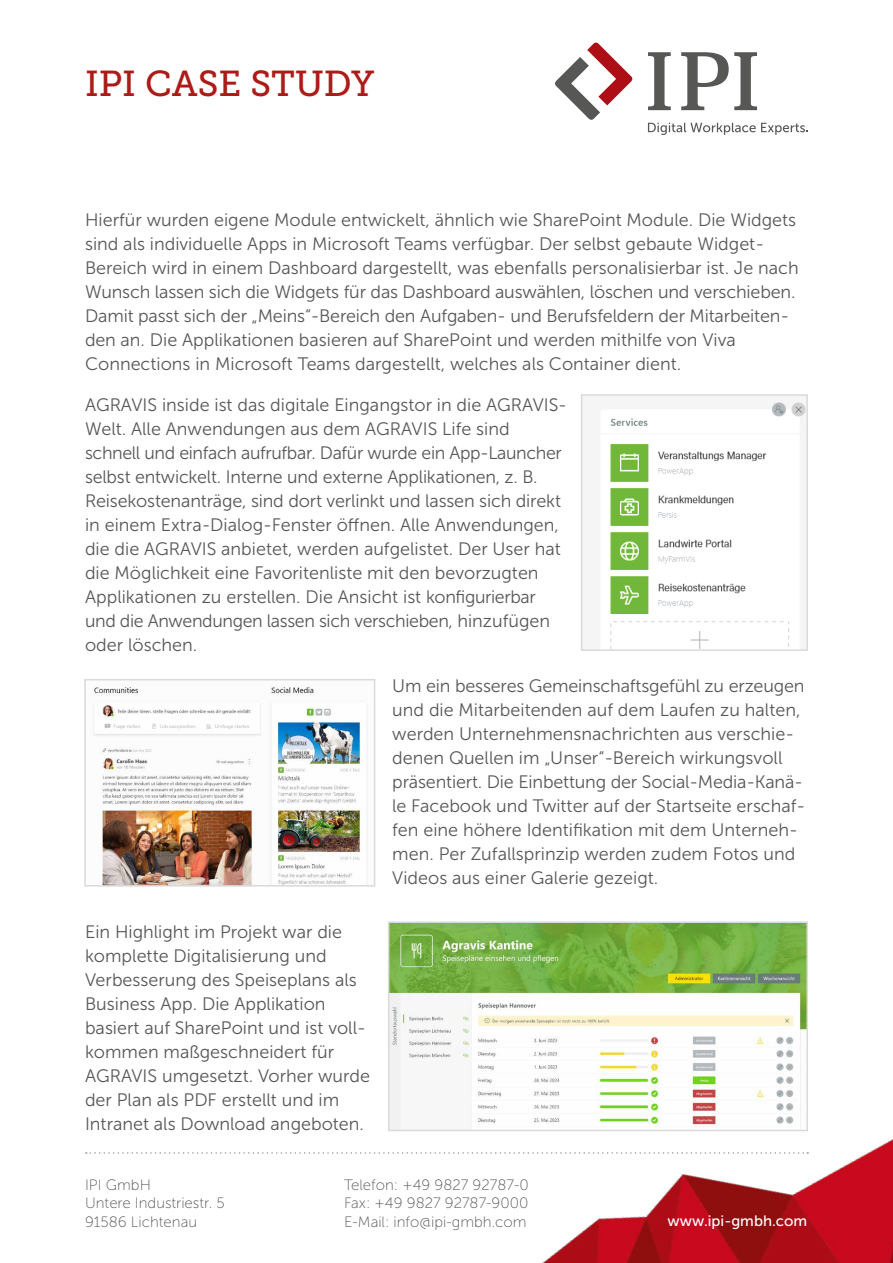
<style>
.page{position:relative;width:893px;height:1263px;background:#fff}
.page>*{position:absolute;margin:0;border:0;box-sizing:border-box;transform-origin:0 0}
.t1{font:36px "Museo Slab 500";color:#ad1b19}
.t2{font:18px/24px "Museo Sans 300";color:#575756}
.t3{font:15px/18.6px "Museo Sans 100";color:#565655}
.t4{font:15px "Museo Sans 500";color:#fff}
</style>
<div class="page">
<svg style="left:555px;top:43px;width:78px;height:77px"></svg>
<svg style="left:648px;top:52px;width:109px;height:58px"></svg>
<svg style="left:648px;top:123px;width:160px;height:12px"></svg>
<svg style="left:86px;top:1152px;width:360px;height:2px"></svg>
<img style="left:448px;top:1139px;width:445px;height:124px">
<img style="left:610px;top:402px;width:195px;height:246px">
<div style="left:581px;top:394px;width:227px;height:257px;border:2px solid #dadada"></div>
<img style="left:93px;top:686px;width:272px;height:197px">
<div style="left:84px;top:679px;width:291px;height:207px;border:2px solid #dadada"></div>
<img style="left:391px;top:924px;width:414px;height:204px">
<div style="left:388px;top:921px;width:420px;height:210px;border:2px solid #dadada"></div>
<h1 class="t1" style="left:85px;top:64px;width:291px">IPI CASE STUDY</h1>
<p class="t2" style="left:85px;top:208px;width:715px">Hierfür wurden eigene Module entwickelt, ähnlich wie SharePoint Module. Die Widgets sind als individuelle Apps in Microsoft Teams verfügbar. Der selbst gebaute Widget-Bereich wird in einem Dashboard dargestellt, was ebenfalls personalisierbar ist. Je nach Wunsch lassen sich die Widgets für das Dashboard auswählen, löschen und verschieben.<br>Damit passt sich der „Meins“-Bereich den Aufgaben- und Berufsfeldern der Mitarbeiten&shy;den an. Die Applikationen basieren auf SharePoint und werden mithilfe von Viva Connections in Microsoft Teams dargestellt, welches als Container dient.</p>
<p class="t2" style="left:85px;top:393px;width:483px">AGRAVIS inside ist das digitale Eingangstor in die AGRAVIS-Welt. Alle Anwendungen aus dem AGRAVIS Life sind schnell und einfach aufrufbar. Dafür wurde ein App-Launcher selbst entwickelt. Interne und externe Applikationen, z. B.<br>Reisekostenanträge, sind dort verlinkt und lassen sich direkt in einem Extra-Dialog-Fenster öffnen. Alle Anwendungen, die die AGRAVIS anbietet, werden aufgelistet. Der User hat die Möglichkeit eine Favoritenliste mit den bevorzugten Applikationen zu erstellen. Die Ansicht ist konfigurierbar und die Anwendungen lassen sich verschieben, hinzufügen oder löschen.</p>
<p class="t2" style="left:392px;top:674px;width:415px">Um ein besseres Gemeinschaftsgefühl zu erzeugen und die Mitarbeitenden auf dem Laufen zu halten, werden Unternehmensnachrichten aus verschie&shy;denen Quellen im „Unser“-Bereich wirkungsvoll präsentiert. Die Einbettung der Social-Media-Kanä&shy;le Facebook und Twitter auf der Startseite erschaf&shy;fen eine höhere Identifikation mit dem Unterneh&shy;men. Per Zufallsprinzip werden zudem Fotos und Videos aus einer Galerie gezeigt.</p>
<p class="t2" style="left:85px;top:920px;width:286px">Ein Highlight im Projekt war die komplette Digitalisierung und<br>Verbesserung des Speiseplans als<br>Business App. Die Applikation basiert auf SharePoint und ist voll&shy;kommen maßgeschneidert für<br>AGRAVIS umgesetzt. Vorher wurde der Plan als PDF erstellt und im<br>Intranet als Download angeboten.</p>
<p class="t3" style="left:85px;top:1175px;width:141px">IPI GmbH<br>Untere Industriestr. 5<br>91586 Lichtenau</p>
<p class="t3" style="left:344px;top:1175px;width:186px;text-align:justify">Telefon: +49 9827 92787-0<br>Fax: +49 9827 92787-9000<br>E-Mail: info@ipi-gmbh.com</p>
<p class="t4" style="left:668px;top:1213px;width:141px">www.ipi-gmbh.com</p>
</div>
